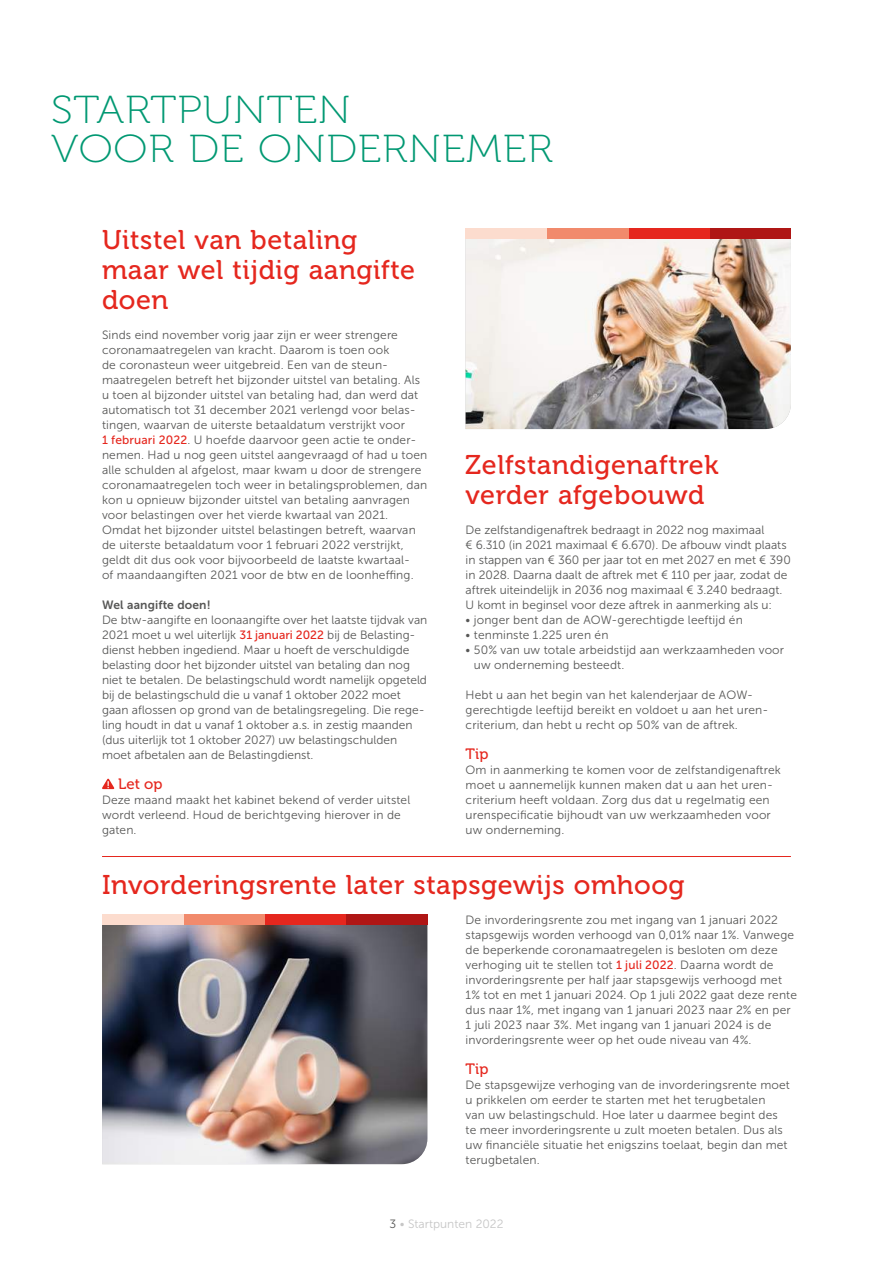
<style>
.page{position:relative;width:893px;height:1263px;background:#fff}
.page>*{position:absolute;margin:0;border:0;box-sizing:border-box;transform-origin:0 0}
.t1{font:39px/39px "Museo 100";letter-spacing:.02em;color:#009872;scale:1.1 1}
.t2{font:27px/30px "Museo 500";letter-spacing:.02em;color:#e5271e}
.t3{font:15px "Museo 500";color:#e5271e}
.t4{font:12px/15px "Museo Sans 300";letter-spacing:.01em;color:#575756}
.t5{font:12px "Museo Sans 300";color:#c6c6c6}
.t6{font:12px "Museo Sans 700";letter-spacing:.01em;color:#575756}
.s1{font-family:"Museo Sans 500";color:#e5271e}
.s2{color:#575756}
</style>
<div class="page">
<img style="left:466px;top:239px;width:325px;height:190px">
<img style="left:102px;top:924px;width:325px;height:240px">
<div style="left:710px;top:229px;width:81px;height:10px;background:#af1615"></div>
<div style="left:628px;top:229px;width:82px;height:10px;background:#e5271e"></div>
<div style="left:547px;top:229px;width:81px;height:10px;background:#f18a6c"></div>
<div style="left:466px;top:229px;width:81px;height:10px;background:#fcdcce"></div>
<div style="left:346px;top:914px;width:81px;height:10px;background:#af1615"></div>
<div style="left:265px;top:914px;width:81px;height:10px;background:#e5271e"></div>
<div style="left:183px;top:914px;width:82px;height:10px;background:#f18a6c"></div>
<div style="left:102px;top:914px;width:81px;height:10px;background:#fcdcce"></div>
<svg style="left:102px;top:778px;width:13px;height:11px"></svg>
<hr style="left:102px;top:856px;width:689px;height:1px;background:#e5271e">
<h1 class="t1" style="left:51px;top:91px;width:458px">STARTPUNTEN<br>VOOR DE ONDERNEMER</h1>
<h2 class="t2" style="left:102px;top:225px;width:315px">Uitstel van betaling maar wel tijdig aangifte doen</h2>
<p class="t4" style="left:102px;top:327px;width:327px">Sinds eind november vorig jaar zijn er weer strengere coronamaatregelen van kracht. Daarom is toen ook<br>de coronasteun weer uitgebreid. Een van de steun&shy;maatregelen betreft het bijzonder uitstel van betaling. Als u toen al bijzonder uitstel van betaling had, dan werd dat automatisch tot 31 december 2021 verlengd voor belas&shy;tingen, waarvan de uiterste betaaldatum verstrijkt voor<br><span class="s1">1 februari 2022</span>. U hoefde daarvoor geen actie te onder&shy;nemen. Had u nog geen uitstel aangevraagd of had u toen alle schulden al afgelost, maar kwam u door de strengere coronamaatregelen toch weer in betalingsproblemen, dan kon u opnieuw bijzonder uitstel van betaling aanvragen voor belastingen over het vierde kwartaal van 2021.<br>Omdat het bijzonder uitstel belastingen betreft, waarvan de uiterste betaaldatum voor 1 februari 2022 verstrijkt, geldt dit dus ook voor bijvoorbeeld de laatste kwartaal-<br>of maandaangiften 2021 voor de btw en de loonheffing.</p>
<p class="t6" style="left:102px;top:598px;width:110px">Wel aangifte doen!</p>
<p class="t4" style="left:102px;top:612px;width:327px">De btw-aangifte en loonaangifte over het laatste tijdvak van 2021 moet u wel uiterlijk <span class="s1">31 januari 2022</span> bij de Belasting&shy;dienst hebben ingediend. Maar u hoeft de verschuldigde belasting door het bijzonder uitstel van betaling dan nog niet te betalen. De belastingschuld wordt namelijk opgeteld bij de belastingschuld die u vanaf 1 oktober 2022 moet gaan aflossen op grond van de betalingsregeling. Die rege&shy;ling houdt in dat u vanaf 1 oktober a.s. in zestig maanden (dus uiterlijk tot 1 oktober 2027) uw belastingschulden moet afbetalen aan de Belastingdienst.</p>
<p class="t3" style="left:118px;top:776px;width:46px">Let op</p>
<p class="t4" style="left:102px;top:792px;width:310px">Deze maand maakt het kabinet bekend of verder uitstel wordt verleend. Houd de berichtgeving hierover in de gaten.</p>
<h2 class="t2" style="left:466px;top:450px;width:254px">Zelfstandigenaftrek verder afgebouwd</h2>
<p class="t4" style="left:466px;top:522px;width:327px">De zelfstandigenaftrek bedraagt in 2022 nog maximaal<br>€ 6.310 (in 2021 maximaal € 6.670). De afbouw vindt plaats in stappen van € 360 per jaar tot en met 2027 en met € 390 in 2028. Daarna daalt de aftrek met € 110 per jaar, zodat de aftrek uiteindelijk in 2036 nog maximaal € 3.240 bedraagt.<br>U komt in beginsel voor deze aftrek in aanmerking als u:</p>
<p class="t4" style="left:466px;top:612px;width:279px">• jonger bent dan de AOW-gerechtigde leeftijd én</p>
<p class="t4" style="left:466px;top:627px;width:144px">• tenminste 1.225 uren én</p>
<p class="t4" style="left:474px;top:642px;width:312px;text-indent:-8px">• 50% van uw totale arbeidstijd aan werkzaamheden voor uw onderneming besteedt.</p>
<p class="t4" style="left:466px;top:687px;width:302px">Hebt u aan het begin van het kalenderjaar de AOW&shy;gerechtigde leeftijd bereikt en voldoet u aan het uren&shy;criterium, dan hebt u recht op 50% van de aftrek.</p>
<p class="t3" style="left:466px;top:746px;width:24px">Tip</p>
<p class="t4" style="left:466px;top:762px;width:317px">Om in aanmerking te komen voor de zelfstandigenaftrek moet u aannemelijk kunnen maken dat u aan het uren&shy;criterium heeft voldaan. Zorg dus dat u regelmatig een urenspecificatie bijhoudt van uw werkzaamheden voor uw onderneming.</p>
<h2 class="t2" style="left:102px;top:870px;width:584px">Invorderingsrente later stapsgewijs omhoog</h2>
<p class="t4" style="left:466px;top:912px;width:333px">De invorderingsrente zou met ingang van 1 januari 2022 stapsgewijs worden verhoogd van 0,01% naar 1%. Vanwege de beperkende coronamaatregelen is besloten om deze verhoging uit te stellen tot <span class="s1">1 juli 2022</span>. Daarna wordt de invorderingsrente per half jaar stapsgewijs verhoogd met 1% tot en met 1 januari 2024. Op 1 juli 2022 gaat deze rente dus naar 1%, met ingang van 1 januari 2023 naar 2% en per 1 juli 2023 naar 3%. Met ingang van 1 januari 2024 is de invorderingsrente weer op het oude niveau van 4%.</p>
<p class="t3" style="left:466px;top:1061px;width:24px">Tip</p>
<p class="t4" style="left:466px;top:1077px;width:326px">De stapsgewijze verhoging van de invorderingsrente moet u prikkelen om eerder te starten met het terugbetalen<br>van uw belastingschuld. Hoe later u daarmee begint des te meer invorderingsrente u zult moeten betalen. Dus als uw financiële situatie het enigszins toelaat, begin dan met terugbetalen.</p>
<p class="t5" style="left:389px;top:1218px;width:116px"><span class="s2">3</span> • Startpunten 2022</p>
</div>
